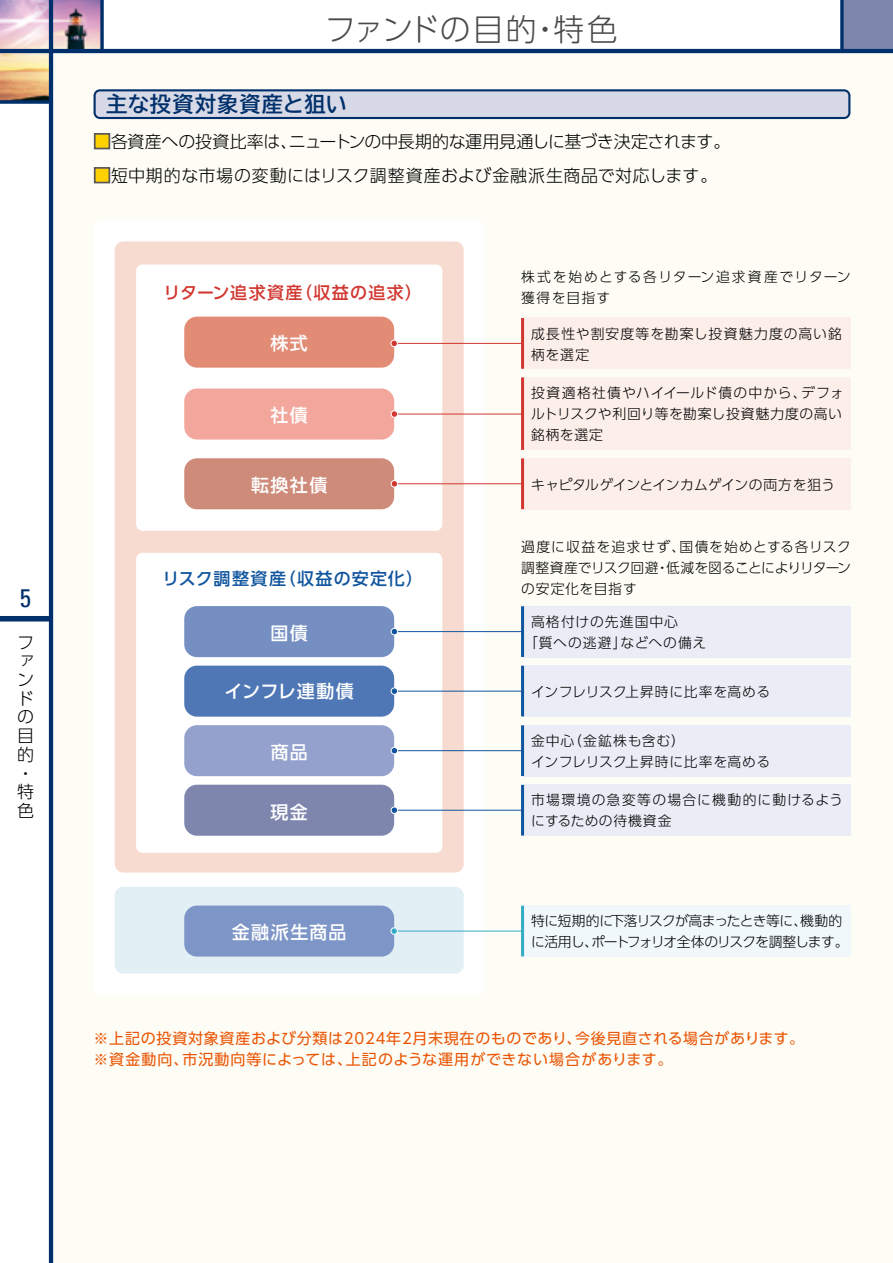
<style>
.page{position:relative;width:893px;height:1263px;background:#fff}
.page>*{position:absolute;margin:0;border:0;box-sizing:border-box;transform-origin:0 0}
.t1{font:300 30.9px "UD Shin Go Pro";letter-spacing:.005em;color:#4c4948}
.t2{font:condensed 25.5px "Univers";color:#00306b}
.t3{font:700 21.3px "TBUD Go Std";letter-spacing:.04em;color:#00306b}
.t4{font:500 18px "UD Shin Go Pro";letter-spacing:.075em;color:#fff}
.t5{font:500 18px "UD Shin Go Pro";letter-spacing:.04em;color:#fff}
.t6{font:300 16.95px "UD Shin Go Pro";letter-spacing:-.025em;color:#000}
.t7{font:300 16.95px "UD Shin Go Pro";letter-spacing:.03em;color:#000}
.t8{font:500 16.95px "UD Shin Go Pro";letter-spacing:.075em;color:#d13730}
.t9{font:500 16.95px "UD Shin Go Pro";letter-spacing:.07em;color:#11559e}
.t10{font:300 16.95px/18.8px "UD Shin Go Pro";letter-spacing:-.005em;color:#000}
.t11{font:15px/21px "UD Shin Go Pro";letter-spacing:.05em;color:#ea5504}
.t12{font:300 13.8px/21px "UD Shin Go Pro";letter-spacing:.04em;color:#000}
.t13{font:300 13.8px/21px "UD Shin Go Pro";letter-spacing:.075em;color:#000}
.t14{font:300 13.8px/21px "UD Shin Go Pro";letter-spacing:-.06em;color:#000}
.t15{font:300 13.8px/21px "UD Shin Go Pro";letter-spacing:.095em;color:#000}
.t16{font:300 13.8px/21px "UD Shin Go Pro";letter-spacing:.07em;color:#000}
.t17{font:300 13.8px "UD Shin Go Pro";letter-spacing:-.005em;color:#000}
.s1{color:#fdd000}
</style>
<div class="page">
<img style="left:0;top:0;width:100px;height:100px">
<div style="left:842px;top:0;width:51px;height:51px;background:#7e86ae"></div>
<hr style="left:892px;top:0;width:1px;height:51px;background:#5374b8">
<svg style="left:840px;top:0;width:4px;height:49px"></svg>
<div style="left:51px;top:51px;width:842px;height:1212px;background:#fdfcf5"></div>
<div style="left:0;top:616px;width:51px;height:5px;background:#00306b"></div>
<hr style="left:49px;top:0;width:4px;height:1263px;background:#00306b">
<hr style="left:0;top:49px;width:893px;height:4px;background:#00306b">
<svg style="left:0;top:100px;width:49px;height:4px"></svg>
<svg style="left:100px;top:0;width:4px;height:49px"></svg>
<div style="left:94px;top:220px;width:391px;height:775px;background:#fff;border-radius:9px"></div>
<div style="left:115px;top:241px;width:349px;height:631px;background:#f7dbd0;border-radius:9px"></div>
<div style="left:136px;top:553px;width:306px;height:300px;background:#fff;border-radius:6px"></div>
<div style="left:136px;top:264px;width:306px;height:267px;background:#fff;border-radius:6px"></div>
<div style="left:184px;top:317px;width:210px;height:51px;background:#e38c75;border-radius:13px"></div>
<div style="left:184px;top:388px;width:210px;height:52px;background:#f3a79c;border-radius:13px"></div>
<div style="left:184px;top:458px;width:210px;height:51px;background:#ce8b7a;border-radius:13px"></div>
<svg style="left:94px;top:89px;width:756px;height:30px;background:#b8c1d5"></svg>
<div style="left:94px;top:133px;width:16px;height:16px;border:2px solid #595757"></div>
<div style="left:94px;top:167px;width:16px;height:16px;border:2px solid #595757"></div>
<div style="left:115px;top:887px;width:349px;height:86px;background:#e2eff5;border-radius:9px"></div>
<div style="left:523px;top:318px;width:327px;height:51px;background:#fceee9"></div>
<div style="left:184px;top:606px;width:210px;height:51px;background:#758fc3;border-radius:13px"></div>
<div style="left:184px;top:666px;width:210px;height:51px;background:#4f77b5;border-radius:13px"></div>
<div style="left:184px;top:725px;width:210px;height:51px;background:#94a1cd;border-radius:13px"></div>
<div style="left:184px;top:785px;width:210px;height:51px;background:#7e86ae;border-radius:13px"></div>
<div style="left:184px;top:905px;width:210px;height:51px;background:#7e96c7;border-radius:13px"></div>
<hr style="left:394px;top:343px;width:129px;height:1px;background:#d13730">
<div style="left:391px;top:340px;width:6px;height:7px;background:#d13730;border-radius:50%"></div>
<div style="left:390px;top:340px;width:8px;height:7px;border:1px solid #fff;border-radius:50%"></div>
<hr style="left:521px;top:318px;width:3px;height:51px;background:#d13730">
<div style="left:523px;top:606px;width:327px;height:51px;background:#ebedf6"></div>
<hr style="left:393px;top:631px;width:130px;height:1px;background:#11559e">
<div style="left:391px;top:628px;width:7px;height:7px;background:#11559e;border-radius:50%"></div>
<div style="left:391px;top:628px;width:7px;height:7px;border:1px solid #fff;border-radius:50%"></div>
<hr style="left:521px;top:606px;width:3px;height:51px;background:#11559e">
<div style="left:523px;top:665px;width:327px;height:51px;background:#ebedf6"></div>
<hr style="left:393px;top:691px;width:130px;height:1px;background:#11559e">
<div style="left:391px;top:688px;width:7px;height:6px;background:#11559e;border-radius:50%"></div>
<div style="left:391px;top:687px;width:7px;height:8px;border:1px solid #fff;border-radius:50%"></div>
<hr style="left:521px;top:666px;width:3px;height:50px;background:#11559e">
<div style="left:523px;top:725px;width:327px;height:51px;background:#ebedf6"></div>
<hr style="left:393px;top:750px;width:130px;height:1px;background:#11559e">
<div style="left:391px;top:747px;width:7px;height:7px;background:#11559e;border-radius:50%"></div>
<div style="left:391px;top:747px;width:7px;height:7px;border:1px solid #fff;border-radius:50%"></div>
<hr style="left:521px;top:725px;width:3px;height:51px;background:#11559e">
<div style="left:523px;top:785px;width:327px;height:51px;background:#ebedf6"></div>
<hr style="left:393px;top:810px;width:130px;height:1px;background:#11559e">
<div style="left:391px;top:807px;width:7px;height:6px;background:#11559e;border-radius:50%"></div>
<div style="left:391px;top:806px;width:7px;height:8px;border:1px solid #fff;border-radius:50%"></div>
<hr style="left:521px;top:785px;width:3px;height:50px;background:#11559e">
<div style="left:523px;top:377px;width:327px;height:73px;background:#fceee9"></div>
<hr style="left:394px;top:414px;width:129px;height:1px;background:#d13730">
<div style="left:391px;top:411px;width:7px;height:6px;background:#d13730;border-radius:50%"></div>
<div style="left:391px;top:410px;width:7px;height:8px;border:1px solid #fff;border-radius:50%"></div>
<hr style="left:521px;top:377px;width:3px;height:73px;background:#d13730">
<div style="left:523px;top:458px;width:327px;height:51px;background:#fceee9"></div>
<hr style="left:393px;top:483px;width:130px;height:1px;background:#d13730">
<div style="left:391px;top:480px;width:7px;height:7px;background:#d13730;border-radius:50%"></div>
<div style="left:391px;top:480px;width:7px;height:7px;border:1px solid #fff;border-radius:50%"></div>
<hr style="left:521px;top:458px;width:3px;height:51px;background:#d13730">
<div style="left:523px;top:905px;width:327px;height:51px;background:#f1f8fb"></div>
<hr style="left:393px;top:931px;width:130px;height:1px;background:#34acc6">
<svg style="left:392px;top:929px;width:4px;height:4px"></svg>
<div style="left:390px;top:927px;width:8px;height:8px;border:1px solid #fff;border-radius:50%"></div>
<hr style="left:521px;top:906px;width:3px;height:50px;background:#34acc6">
<h2 class="t2" style="left:20px;top:582px;width:13px">5</h2>
<p class="t10" style="left:17px;top:632px;width:18px">ファンドの目的・特色</p>
<h1 class="t1" style="left:325px;top:4px;width:295px">ファンドの目的・特色</h1>
<h3 class="t3" style="left:106px;top:87px;width:242px">主な投資対象資産と狙い</h3>
<p class="t6" style="left:94px;top:127px;width:638px"><span class="s1">■</span>各資産への投資比率は、ニュートンの中長期的な運用見通しに基づき決定されます。</p>
<p class="t7" style="left:94px;top:162px;width:625px"><span class="s1">■</span>短中期的な市場の変動にはリスク調整資産および金融派生商品で対応します。</p>
<p class="t8" style="left:164px;top:279px;width:260px">リターン追求資産（収益の追求）</p>
<h3 class="t4" style="left:270px;top:329px;width:39px">株式</h3>
<h3 class="t4" style="left:271px;top:401px;width:39px">社債</h3>
<h3 class="t4" style="left:251px;top:471px;width:78px">転換社債</h3>
<p class="t9" style="left:163px;top:565px;width:262px">リスク調整資産（収益の安定化）</p>
<h3 class="t4" style="left:271px;top:618px;width:39px">国債</h3>
<h3 class="t5" style="left:225px;top:677px;width:131px">インフレ連動債</h3>
<h3 class="t4" style="left:271px;top:738px;width:38px">商品</h3>
<h3 class="t4" style="left:271px;top:797px;width:39px">現金</h3>
<h3 class="t4" style="left:232px;top:918px;width:116px">金融派生商品</h3>
<p class="t15" style="left:521px;top:266px;width:331px">株式を始めとする各リターン追求資産でリターン獲得を目指す</p>
<p class="t13" style="left:531px;top:322px;width:312px">成長性や割安度等を勘案し投資魅力度の高い銘柄を選定</p>
<p class="t12" style="left:531px;top:382px;width:314px">投資適格社債やハイイールド債の中から、デフォルトリスクや利回り等を勘案し投資魅力度の高い銘柄を選定</p>
<p class="t17" style="left:531px;top:474px;width:306px">キャピタルゲインとインカムゲインの両方を狙う</p>
<p class="t12" style="left:521px;top:535px;width:331px;text-align:justify">過度に収益を追求せず、国債を始めとする各リスク調整資産でリスク回避・低減を図ることによりリターンの安定化を目指す</p>
<p class="t16" style="left:524px;top:610px;width:184px;text-indent:7px">高格付けの先進国中心<br>「質への逃避」などへの備え</p>
<p class="t12" style="left:531px;top:680px;width:241px">インフレリスク上昇時に比率を高める</p>
<p class="t12" style="left:531px;top:729px;width:241px">金中心（金鉱株も含む）<br>インフレリスク上昇時に比率を高める</p>
<p class="t13" style="left:531px;top:789px;width:313px">市場環境の急変等の場合に機動的に動けるようにするための待機資金</p>
<p class="t14" style="left:531px;top:910px;width:319px">特に短期的に下落リスクが高まったとき等に、機動的に活用し、ポートフォリオ全体のリスクを調整します。</p>
<p class="t11" style="left:94px;top:1027px;width:712px">※上記の投資対象資産および分類は2024年2月末現在のものであり、今後見直される場合があります。※資金動向、市況動向等によっては、上記のような運用ができない場合があります。</p>
</div>
